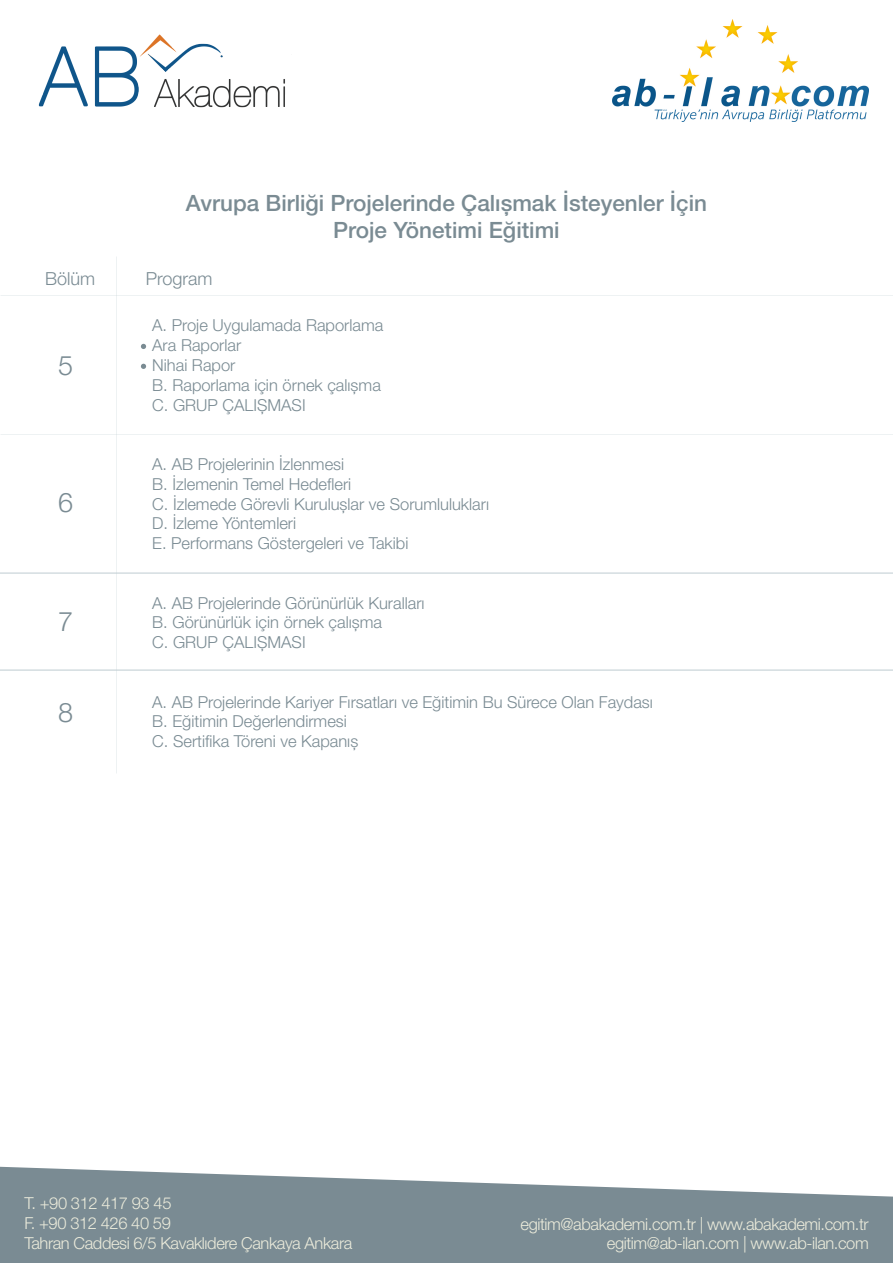
<style>
.page{position:relative;width:893px;height:1263px;background:#fff}
.page>*{position:absolute;margin:0;border:0;box-sizing:border-box;transform-origin:0 0}
.t1{font:300 27px "Helvetica Neue LT Pro";color:#7a8b93}
.t2{font:500 22.5px/27px "Helvetica Neue LT Pro";color:#7a8b93;text-align:center}
.t3{font:300 18px "Helvetica Neue LT Pro";color:#7a8b93}
.t4{font:300 16.5px/19.8px "Helvetica Neue LT Pro";color:#7a8b93}
.t5{font:300 16.5px/19.8px "Helvetica Neue LT Pro";letter-spacing:-.025em;color:#ebebdb}
</style>
<div class="page">
<img style="left:38px;top:34px;width:247px;height:74px">
<img style="left:613px;top:20px;width:256px;height:102px">
<svg style="left:0;top:1167px;width:893px;height:96px;background:#8e9ca3"></svg>
<svg style="left:141px;top:344px;width:5px;height:5px"></svg>
<svg style="left:141px;top:364px;width:5px;height:5px"></svg>
<p class="t2" style="left:186px;top:189px;width:523px">Avrupa Birliği Projelerinde Çalıșmak İsteyenler İçin<br>Proje Yönetimi Eğitimi</p>
<p class="t3" style="left:45px;top:268px;width:52px">Bölüm</p>
<p class="t3" style="left:146px;top:268px;width:68px">Program</p>
<p class="t1" style="left:58px;top:349px;width:17px">5</p>
<p class="t1" style="left:58px;top:486px;width:17px">6</p>
<p class="t1" style="left:58px;top:605px;width:17px">7</p>
<p class="t1" style="left:58px;top:696px;width:17px">8</p>
<p class="t4" style="left:152px;top:315px;width:233px">A. Proje Uygulamada Raporlama<br>Ara Raporlar<br>Nihai Rapor<br>B. Raporlama için örnek çalıșma<br>C. GRUP ÇALIȘMASI</p>
<p class="t4" style="left:152px;top:454px;width:338px">A. AB Projelerinin İzlenmesi<br>B. İzlemenin Temel Hedefleri<br>C. İzlemede Görevli Kurulușlar ve Sorumlulukları D. İzleme Yöntemleri<br>E. Performans Göstergeleri ve Takibi</p>
<p class="t4" style="left:152px;top:592px;width:274px">A. AB Projelerinde Görünürlük Kuralları<br>B. Görünürlük için örnek çalıșma<br>C. GRUP ÇALIȘMASI</p>
<p class="t4" style="left:152px;top:691px;width:502px">A. AB Projelerinde Kariyer Fırsatları ve Eğitimin Bu Sürece Olan Faydası<br>B. Eğitimin Değerlendirmesi<br>C. Sertifika Töreni ve Kapanıș</p>
<p class="t5" style="left:25px;top:1193px;width:329px">T. +90 312 417 93 45<br>F. +90 312 426 40 59<br>Tahran Caddesi 6/5 Kavaklıdere Çankaya Ankara</p>
<p class="t5" style="left:520px;top:1213px;width:350px;text-align:right">egitim@abakademi.com.tr | www.abakademi.com.tr egitim@ab-ilan.com | www.ab-ilan.com</p>
</div>
